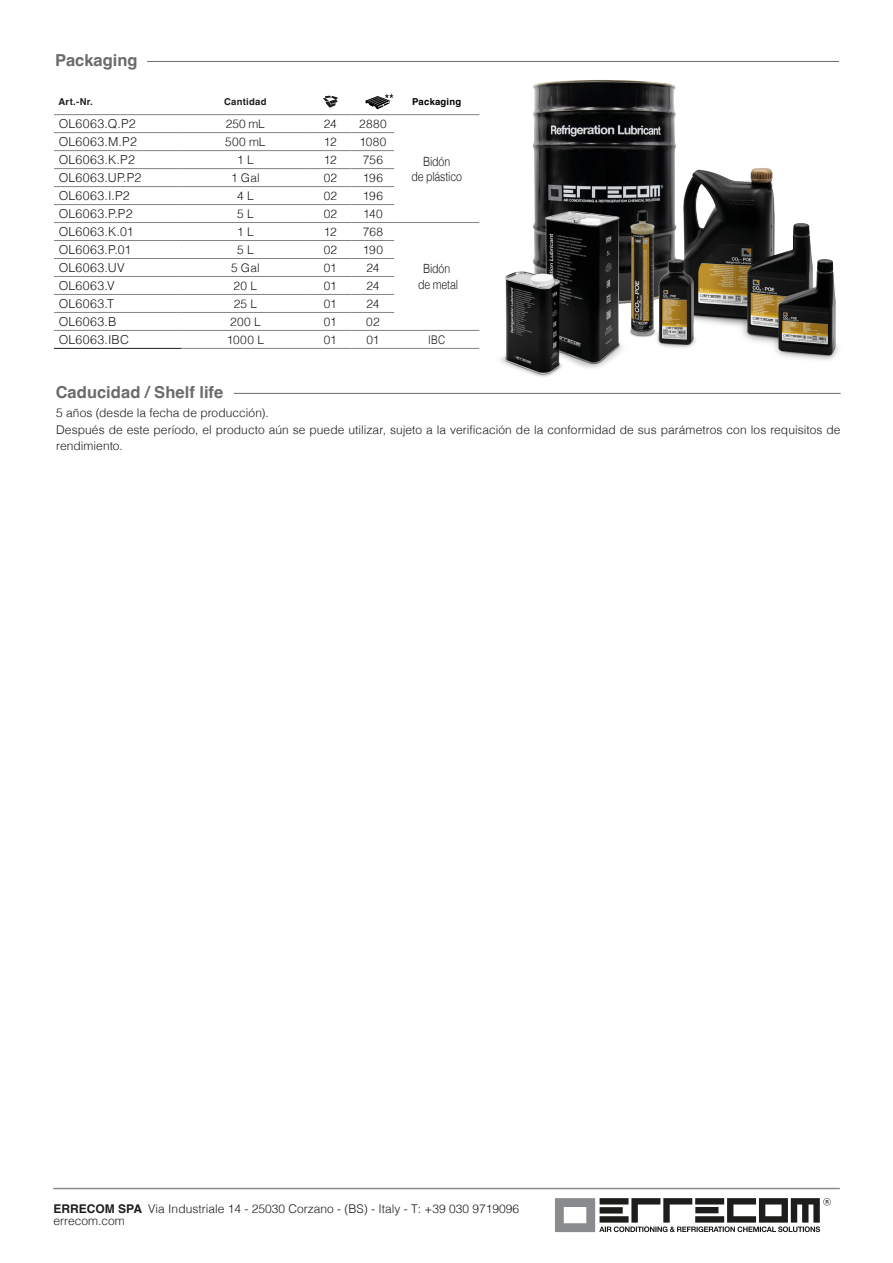
<style>
.page{position:relative;width:893px;height:1263px;background:#fff}
.page>*{position:absolute;margin:0;border:0;box-sizing:border-box;transform-origin:0 0}
.t1{font:700 16.5px "Helvetica";letter-spacing:.005em;color:#6b6b6a}
.t2{font:300 12.75px/15.1px "Helvetica";letter-spacing:-.015em;color:#1d1d1b;text-align:center;scale:.84 1}
.t3{font:300 12.3px "Helvetica";letter-spacing:.03em;color:#1d1d1b}
.t4{font:300 12px/12px "Helvetica";color:#1d1d1b}
.t5{font:300 11.85px "Helvetica";letter-spacing:.01em;color:#1d1d1b}
.t6{font:300 11.85px "Helvetica";letter-spacing:.01em;color:#1d1d1b;scale:.84 1}
.t7{font:700 9.45px "Helvetica";letter-spacing:.025em;color:#1d1d1b}
.t8{font:700 9.45px "Helvetica";letter-spacing:.02em;color:#000}
.s1{font-weight:700}
</style>
<div class="page">
<svg style="left:555px;top:1198px;width:276px;height:34px"></svg>
<hr style="left:53px;top:1188px;width:787px;height:1px;background:#898b8e">
<hr style="left:147px;top:61px;width:692px;height:1px;background:#6b6b6a">
<hr style="left:309px;top:114px;width:43px;height:1px;background:#838382">
<hr style="left:352px;top:114px;width:42px;height:1px;background:#838382">
<hr style="left:394px;top:114px;width:85px;height:1px;background:#838382">
<hr style="left:309px;top:132px;width:43px;height:1px;background:#838382">
<hr style="left:352px;top:132px;width:42px;height:1px;background:#838382">
<hr style="left:309px;top:150px;width:43px;height:1px;background:#838382">
<hr style="left:352px;top:150px;width:42px;height:1px;background:#838382">
<hr style="left:309px;top:168px;width:43px;height:1px;background:#838382">
<hr style="left:352px;top:168px;width:42px;height:1px;background:#838382">
<hr style="left:309px;top:186px;width:43px;height:1px;background:#838382">
<hr style="left:352px;top:186px;width:42px;height:1px;background:#838382">
<hr style="left:182px;top:114px;width:127px;height:1px;background:#838382">
<hr style="left:309px;top:204px;width:43px;height:1px;background:#838382">
<hr style="left:352px;top:204px;width:42px;height:1px;background:#838382">
<hr style="left:309px;top:222px;width:43px;height:1px;background:#838382">
<hr style="left:182px;top:132px;width:127px;height:1px;background:#838382">
<hr style="left:352px;top:222px;width:42px;height:1px;background:#838382">
<hr style="left:309px;top:240px;width:43px;height:1px;background:#838382">
<hr style="left:352px;top:240px;width:42px;height:1px;background:#838382">
<hr style="left:182px;top:150px;width:127px;height:1px;background:#838382">
<hr style="left:309px;top:258px;width:43px;height:1px;background:#838382">
<hr style="left:309px;top:276px;width:43px;height:1px;background:#838382">
<hr style="left:182px;top:168px;width:127px;height:1px;background:#838382">
<hr style="left:352px;top:258px;width:42px;height:1px;background:#838382">
<hr style="left:352px;top:276px;width:42px;height:1px;background:#838382">
<hr style="left:309px;top:294px;width:43px;height:1px;background:#838382">
<hr style="left:54px;top:114px;width:128px;height:1px;background:#838382">
<hr style="left:182px;top:186px;width:127px;height:1px;background:#838382">
<hr style="left:352px;top:294px;width:42px;height:1px;background:#838382">
<hr style="left:54px;top:132px;width:128px;height:1px;background:#838382">
<hr style="left:54px;top:150px;width:128px;height:1px;background:#838382">
<hr style="left:54px;top:168px;width:128px;height:1px;background:#838382">
<hr style="left:54px;top:186px;width:128px;height:1px;background:#838382">
<hr style="left:54px;top:204px;width:128px;height:1px;background:#838382">
<hr style="left:54px;top:222px;width:128px;height:1px;background:#838382">
<hr style="left:309px;top:312px;width:43px;height:1px;background:#838382">
<hr style="left:182px;top:204px;width:127px;height:1px;background:#838382">
<hr style="left:352px;top:312px;width:42px;height:1px;background:#838382">
<hr style="left:54px;top:240px;width:128px;height:1px;background:#838382">
<hr style="left:54px;top:258px;width:128px;height:1px;background:#838382">
<hr style="left:54px;top:276px;width:128px;height:1px;background:#838382">
<hr style="left:54px;top:294px;width:128px;height:1px;background:#838382">
<hr style="left:54px;top:312px;width:128px;height:1px;background:#838382">
<hr style="left:54px;top:330px;width:128px;height:1px;background:#838382">
<hr style="left:309px;top:330px;width:43px;height:1px;background:#838382">
<hr style="left:182px;top:222px;width:127px;height:1px;background:#838382">
<hr style="left:352px;top:330px;width:42px;height:1px;background:#838382">
<hr style="left:182px;top:240px;width:127px;height:1px;background:#838382">
<hr style="left:309px;top:348px;width:43px;height:1px;background:#838382">
<hr style="left:352px;top:348px;width:42px;height:1px;background:#838382">
<hr style="left:394px;top:348px;width:85px;height:1px;background:#838382">
<hr style="left:394px;top:222px;width:85px;height:1px;background:#838382">
<hr style="left:394px;top:330px;width:85px;height:1px;background:#838382">
<hr style="left:182px;top:258px;width:127px;height:1px;background:#838382">
<hr style="left:182px;top:276px;width:127px;height:1px;background:#838382">
<hr style="left:182px;top:294px;width:127px;height:1px;background:#838382">
<hr style="left:182px;top:312px;width:127px;height:1px;background:#838382">
<hr style="left:182px;top:330px;width:127px;height:1px;background:#838382">
<hr style="left:182px;top:348px;width:127px;height:1px;background:#838382">
<hr style="left:54px;top:348px;width:128px;height:1px;background:#1d1d1b">
<svg style="left:323px;top:96px;width:15px;height:12px"></svg>
<img style="left:365px;top:94px;width:29px;height:16px">
<hr style="left:234px;top:393px;width:607px;height:1px;background:#6b6b6a">
<img style="left:532px;top:79px;width:144px;height:123px">
<img style="left:619px;top:149px;width:219px;height:211px">
<img style="left:479px;top:202px;width:152px;height:175px">
<p class="t1" style="left:55px;top:51px;width:84px">Packaging</p>
<p class="t7" style="left:58px;top:96px;width:36px">Art.-Nr.</p>
<p class="t7" style="left:224px;top:96px;width:44px">Cantidad</p>
<p class="t8" style="left:412px;top:96px;width:51px">Packaging</p>
<p class="t3" style="left:59px;top:113px;width:79px">OL6063.Q.P2</p>
<p class="t5" style="left:226px;top:114px;width:40px">250 mL</p>
<p class="t5" style="left:324px;top:114px;width:15px">24</p>
<p class="t5" style="left:359px;top:114px;width:29px">2880</p>
<p class="t2" style="left:411px;top:153px;width:62px">Bidón<br>de plástico</p>
<p class="t3" style="left:59px;top:131px;width:80px">OL6063.M.P2</p>
<p class="t5" style="left:225px;top:132px;width:42px">500 mL</p>
<p class="t5" style="left:324px;top:132px;width:14px">12</p>
<p class="t5" style="left:359px;top:132px;width:29px">1080</p>
<p class="t3" style="left:59px;top:149px;width:78px">OL6063.K.P2</p>
<p class="t5" style="left:237px;top:150px;width:18px">1 L</p>
<p class="t5" style="left:324px;top:150px;width:14px">12</p>
<p class="t5" style="left:363px;top:150px;width:22px">756</p>
<p class="t3" style="left:59px;top:167px;width:84px">OL6063.UP.P2</p>
<p class="t5" style="left:231px;top:168px;width:30px">1 Gal</p>
<p class="t5" style="left:324px;top:168px;width:15px">02</p>
<p class="t5" style="left:363px;top:168px;width:22px">196</p>
<p class="t3" style="left:59px;top:185px;width:73px">OL6063.I.P2</p>
<p class="t5" style="left:237px;top:186px;width:18px">4 L</p>
<p class="t5" style="left:324px;top:186px;width:15px">02</p>
<p class="t5" style="left:363px;top:186px;width:22px">196</p>
<p class="t3" style="left:59px;top:203px;width:75px">OL6063.P.P2</p>
<p class="t5" style="left:237px;top:204px;width:18px">5 L</p>
<p class="t5" style="left:324px;top:204px;width:15px">02</p>
<p class="t5" style="left:363px;top:204px;width:21px">140</p>
<p class="t3" style="left:59px;top:221px;width:77px">OL6063.K.01</p>
<p class="t5" style="left:237px;top:221px;width:18px">1 L</p>
<p class="t5" style="left:324px;top:221px;width:14px">12</p>
<p class="t5" style="left:363px;top:221px;width:22px">768</p>
<p class="t3" style="left:59px;top:239px;width:74px">OL6063.P.01</p>
<p class="t5" style="left:237px;top:239px;width:18px">5 L</p>
<p class="t5" style="left:324px;top:239px;width:15px">02</p>
<p class="t5" style="left:363px;top:239px;width:22px">190</p>
<p class="t3" style="left:59px;top:257px;width:67px">OL6063.UV</p>
<p class="t5" style="left:231px;top:257px;width:30px">5 Gal</p>
<p class="t5" style="left:324px;top:257px;width:15px">01</p>
<p class="t5" style="left:366px;top:257px;width:15px">24</p>
<p class="t3" style="left:59px;top:275px;width:58px">OL6063.V</p>
<p class="t5" style="left:234px;top:275px;width:25px">20 L</p>
<p class="t5" style="left:324px;top:275px;width:15px">01</p>
<p class="t5" style="left:366px;top:275px;width:15px">24</p>
<p class="t3" style="left:59px;top:293px;width:57px">OL6063.T</p>
<p class="t5" style="left:234px;top:293px;width:25px">25 L</p>
<p class="t5" style="left:324px;top:293px;width:15px">01</p>
<p class="t5" style="left:366px;top:293px;width:15px">24</p>
<p class="t3" style="left:59px;top:311px;width:59px">OL6063.B</p>
<p class="t5" style="left:230px;top:311px;width:32px">200 L</p>
<p class="t5" style="left:324px;top:311px;width:15px">01</p>
<p class="t5" style="left:366px;top:311px;width:15px">02</p>
<p class="t3" style="left:59px;top:329px;width:72px">OL6063.IBC</p>
<p class="t5" style="left:227px;top:329px;width:39px">1000 L</p>
<p class="t5" style="left:324px;top:329px;width:15px">01</p>
<p class="t5" style="left:366px;top:329px;width:15px">01</p>
<p class="t6" style="left:428px;top:329px;width:22px">IBC</p>
<p class="t2" style="left:423px;top:260px;width:34px">Bidón</p>
<p class="t2" style="left:418px;top:276px;width:49px">de metal</p>
<p class="t1" style="left:56px;top:382px;width:169px">Caducidad / Shelf life</p>
<p class="t4" style="left:56px;top:406px;width:214px">5 años (desde la fecha de producción).</p>
<p class="t4" style="left:56px;top:420px;width:786px;line-height:16.5px">Después de este período, el producto aún se puede utilizar, sujeto a la verificación de la conformidad de sus parámetros con los requisitos de rendimiento.</p>
<p class="t4" style="left:54px;top:1201px;width:467px"><span class="s1">ERRECOM SPA</span> Via Industriale 14 - 25030 Corzano - (BS) - Italy - T: +39 030 9719096 errecom.com</p>
</div>
